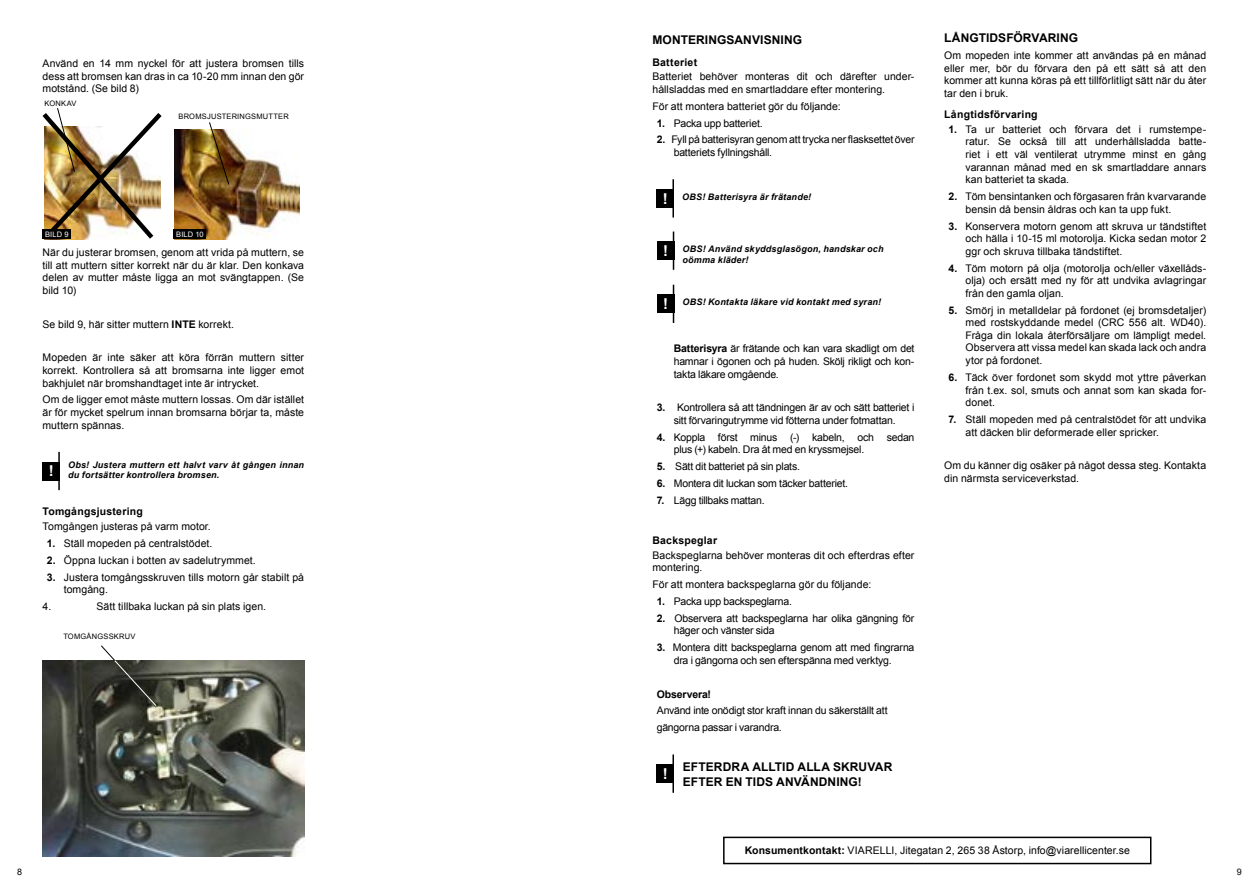
<style>
.page{position:relative;width:1259px;height:893px;background:#fff}
.page>*{position:absolute;margin:0;border:0;box-sizing:border-box;transform-origin:0 0}
.t1{font:700 15px "Arial";color:#fff}
.t2{font:700 12px "Arial";letter-spacing:.01em;color:#000}
.t3{font:10.5px/12.6px "Arial";letter-spacing:.005em;color:#000;text-align:justify}
.t4{font:10.5px/12.6px "Arial";letter-spacing:-.02em;color:#000}
.t5{font:700 10.5px "Arial";letter-spacing:.02em;color:#000}
.t6{font:10.5px "Arial";letter-spacing:-.025em;color:#000}
.t7{font:700 10.5px "Arial";letter-spacing:-.01em;color:#000}
.t8{font:italic 700 9px/10.8px "Arial";letter-spacing:.025em;color:#000}
.t9{font:9px "Arial";color:#000}
.t10{font:7.5px "Arial";letter-spacing:.03em;color:#000}
.t11{font:7.5px "Arial";letter-spacing:.02em;color:#fff}
.s1{font-weight:700}
</style>
<div class="page">
<img style="left:174px;top:129px;width:125px;height:110px">
<svg style="left:209px;top:122px;width:21px;height:63px"></svg>
<img style="left:42px;top:108px;width:120px;height:132px">
<div style="left:174px;top:230px;width:32px;height:9px;background:#000"></div>
<div style="left:43px;top:230px;width:28px;height:9px;background:#000"></div>
<div style="left:43px;top:462px;width:17px;height:18px;background:#000"></div>
<hr style="left:58px;top:452px;width:2px;height:38px;background:#000">
<img style="left:43px;top:660px;width:261px;height:197px">
<svg style="left:100px;top:645px;width:57px;height:62px"></svg>
<div style="left:723px;top:837px;width:428px;height:27px;border:2px solid #000"></div>
<div style="left:657px;top:189px;width:17px;height:18px;background:#000"></div>
<hr style="left:672px;top:179px;width:2px;height:39px;background:#000">
<div style="left:657px;top:765px;width:17px;height:18px;background:#000"></div>
<hr style="left:672px;top:754px;width:2px;height:39px;background:#000">
<div style="left:657px;top:295px;width:17px;height:18px;background:#000"></div>
<hr style="left:673px;top:285px;width:1px;height:38px;background:#000">
<div style="left:657px;top:242px;width:17px;height:18px;background:#000"></div>
<hr style="left:673px;top:232px;width:1px;height:38px;background:#000">
<p class="t3" style="left:43px;top:57px;width:263px">Använd en 14 mm nyckel för att justera bromsen tills dess att bromsen kan dras in ca 10-20 mm innan den gör motstånd. (Se bild 8)</p>
<p class="t10" style="left:179px;top:112px;width:64px">bromsjustering</p>
<p class="t10" style="left:251px;top:112px;width:39px">smutter</p>
<p class="t10" style="left:44px;top:98px;width:33px">kon kav</p>
<p class="t11" style="left:45px;top:230px;width:25px">Bild 9</p>
<p class="t11" style="left:176px;top:230px;width:29px">Bild 10</p>
<p class="t3" style="left:43px;top:246px;width:263px">När du justerar bromsen, genom att vrida på muttern, se till att muttern sitter korrekt när du är klar. Den konkava delen av mutter måste ligga an mot svängtappen. (Se bild 10)</p>
<p class="t3" style="left:43px;top:318px;width:193px">Se bild 9, här sitter muttern <span class="s1">INTE</span> korrekt.</p>
<p class="t3" style="left:43px;top:351px;width:263px">Mopeden är inte säker att köra förrän muttern sitter korrekt. Kontrollera så att bromsarna inte ligger emot bakhjulet när bromshandtaget inte är intrycket.</p>
<p class="t3" style="left:43px;top:394px;width:263px">Om de ligger emot måste muttern lossas. Om där istället är för mycket spelrum innan bromsarna börjar ta, måste muttern spännas.</p>
<p class="t8" style="left:49px;top:459px;width:257px;text-indent:19px">Obs! Justera muttern ett halvt varv åt gången innan <sup>!</sup> du fortsätter kontrollera bromsen.</p>
<p class="t5" style="left:43px;top:505px;width:102px">Tomgångsjustering</p>
<p class="t3" style="left:43px;top:520px;width:170px">Tomgången justeras på varm motor.</p>
<p class="t3" style="left:47px;top:537px;width:167px"><span class="s1">1.</span> Ställ mopeden på centralstödet.</p>
<p class="t3" style="left:47px;top:554px;width:210px"><span class="s1">2.</span> Öppna luckan i botten av sadelutrymmet.</p>
<p class="t3" style="left:64px;top:571px;width:242px;text-indent:-17px"><span class="s1">3.</span> Justera tomgångsskruven tills motorn går stabilt på tomgång.</p>
<p class="t3" style="left:43px;top:600px;width:10px">4.</p>
<p class="t3" style="left:97px;top:600px;width:171px">Sätt tillbaka luckan på sin plats igen.</p>
<p class="t10" style="left:63px;top:631px;width:73px">Tomgångsskruv</p>
<p class="t2" style="left:652px;top:32px;width:151px">MONTERINGSANVISNING</p>
<p class="t5" style="left:652px;top:55px;width:46px">Batteriet</p>
<p class="t3" style="left:652px;top:70px;width:263px">Batteriet behöver monteras dit och därefter under&shy;hållsladdas med en smartladdare efter montering.</p>
<p class="t3" style="left:652px;top:100px;width:190px">För att montera batteriet gör du följande:</p>
<p class="t4" style="left:657px;top:117px;width:107px"><span class="s1">1.</span> Packa upp batteriet.</p>
<p class="t4" style="left:674px;top:134px;width:242px;text-indent:-17px"><span class="s1">2.</span> Fyll på batterisyran genom att trycka ner flasksettet över batteriets fyllningshåll.</p>
<p class="t8" style="left:682px;top:192px;width:131px">OBS! Batterisyra är frätande!</p>
<h1 class="t1" style="left:663px;top:189px;width:6px">!</h1>
<h1 class="t1" style="left:663px;top:241px;width:6px">!</h1>
<h1 class="t1" style="left:663px;top:294px;width:6px">!</h1>
<p class="t8" style="left:682px;top:244px;width:203px">OBS! Använd skyddsglasögon, handskar och oömma kläder!</p>
<p class="t8" style="left:682px;top:297px;width:200px">OBS! Kontakta läkare vid kontakt med syran!</p>
<p class="t3" style="left:674px;top:342px;width:242px"><span class="s1">Batterisyra</span> är frätande och kan vara skadligt om det hamnar i ögonen och på huden. Skölj rikligt och kon&shy;takta läkare omgående.</p>
<p class="t4" style="left:657px;top:401px;width:259px;text-align:center"><span class="s1">3.</span> Kontrollera så att tändningen är av och sätt batteriet i sitt förvaringutrymme vid fötterna under fotmattan.</p>
<p class="t4" style="left:674px;top:431px;width:242px;text-indent:-17px"><span class="s1">4.</span> Koppla först minus (-) kabeln, och sedan plus (+) kabeln. Dra åt med en kryssmejsel.</p>
<p class="t4" style="left:657px;top:460px;width:145px"><span class="s1">5.</span> Sätt dit batteriet på sin plats.</p>
<p class="t4" style="left:657px;top:477px;width:193px"><span class="s1">6.</span> Montera dit luckan som täcker batteriet.</p>
<p class="t6" style="left:657px;top:493px;width:109px"><span class="s1">7.</span> Lägg tillbaks mattan.</p>
<p class="t5" style="left:652px;top:533px;width:66px">Backspeglar</p>
<p class="t3" style="left:652px;top:549px;width:263px">Backspeglarna behöver monteras dit och efterdras efter montering.</p>
<p class="t3" style="left:652px;top:578px;width:220px">För att montera backspeglarna gör du följande:</p>
<p class="t4" style="left:657px;top:595px;width:137px"><span class="s1">1.</span> Packa upp backspeglarna.</p>
<p class="t4" style="left:674px;top:612px;width:242px;text-indent:-17px"><span class="s1">2.</span> Observera att backspeglarna har olika gängning för häger och vänster sida</p>
<p class="t4" style="left:657px;top:641px;width:259px;text-align:center"><span class="s1">3.</span> Montera ditt backspeglarna genom att med fingrarna dra i gängorna och sen efterspänna med verktyg.</p>
<p class="t7" style="left:657px;top:687px;width:56px">Observera!</p>
<p class="t4" style="left:657px;top:702px;width:232px;line-height:16.8px">Använd inte onödigt stor kraft innan du säkerställt att gängorna passar i varandra.</p>
<p class="t2" style="left:683px;top:759px;width:26px">Efterdra</p>
<p class="t2" style="left:752px;top:759px;width:55px">ALLTID alla</p>
<p class="t2" style="left:833px;top:759px;width:10px">skruvar</p>
<p class="t2" style="left:683px;top:773px;width:25px">efter</p>
<p class="t2" style="left:725px;top:773px;width:60px">en TIDS användning</p>
<p class="t2" style="left:858px;top:773px;width:5px">!</p>
<h1 class="t1" style="left:663px;top:764px;width:6px">!</h1>
<p class="t2" style="left:944px;top:30px;width:79px">LÅNGTIDsförvaring</p>
<p class="t3" style="left:944px;top:49px;width:263px">Om mopeden inte kommer att användas på en månad eller mer, bör du förvara den på ett sätt så att den kommer att kunna köras på ett tillförlitligt sätt när du åter tar den i bruk.</p>
<p class="t5" style="left:944px;top:107px;width:95px">Långtidsförvaring</p>
<p class="t3" style="left:965px;top:123px;width:242px;text-indent:-17px"><span class="s1">1.</span> Ta ur batteriet och förvara det i rumstempe&shy;ratur. Se också till att underhållsladda batte&shy;riet i ett väl ventilerat utrymme minst en gång varannan månad med en sk smartladdare annars kan batteriet ta skada.</p>
<p class="t3" style="left:965px;top:190px;width:242px;text-indent:-17px"><span class="s1">2.</span> Töm bensintanken och förgasaren från kvarvarande bensin då bensin åldras och kan ta upp fukt.</p>
<p class="t3" style="left:965px;top:220px;width:242px;text-indent:-17px"><span class="s1">3.</span> Konservera motorn genom att skruva ur tändstiftet och hälla i 10-15 ml motorolja. Kicka sedan motor 2 ggr och skruva tillbaka tändstiftet.</p>
<p class="t3" style="left:965px;top:262px;width:242px;text-indent:-17px"><span class="s1">4.</span> Töm motorn på olja (motorolja och/eller växellåds&shy;olja) och ersätt med ny för att undvika avlagringar från den gamla oljan.</p>
<p class="t3" style="left:965px;top:304px;width:242px;text-indent:-17px"><span class="s1">5.</span> Smörj in metalldelar på fordonet (ej bromsdetaljer) med rostskyddande medel (CRC 556 alt. WD40).<br>Fråga din lokala återförsäljare om lämpligt medel.<br>Observera att vissa medel kan skada lack och andra ytor på fordonet.</p>
<p class="t3" style="left:965px;top:371px;width:242px;text-indent:-17px"><span class="s1">6.</span> Täck över fordonet som skydd mot yttre påverkan från t.ex. sol, smuts och annat som kan skada for&shy;donet.</p>
<p class="t3" style="left:965px;top:413px;width:242px;text-indent:-17px"><span class="s1">7.</span> Ställ mopeden med på centralstödet för att undvika att däcken blir deformerade eller spricker.</p>
<p class="t3" style="left:944px;top:459px;width:263px">Om du känner dig osäker på något dessa steg. Kontakta din närmsta serviceverkstad.</p>
<p class="t3" style="left:744px;top:844px;width:387px"><span class="s1">Konsumentkontakt:</span> VIARELLI, Jitegatan 2, 265 38 Åstorp, info@viarellicenter.se</p>
<p class="t9" style="left:17px;top:866px;width:7px">8</p>
<p class="t9" style="left:1237px;top:866px;width:7px">9</p>
</div>
